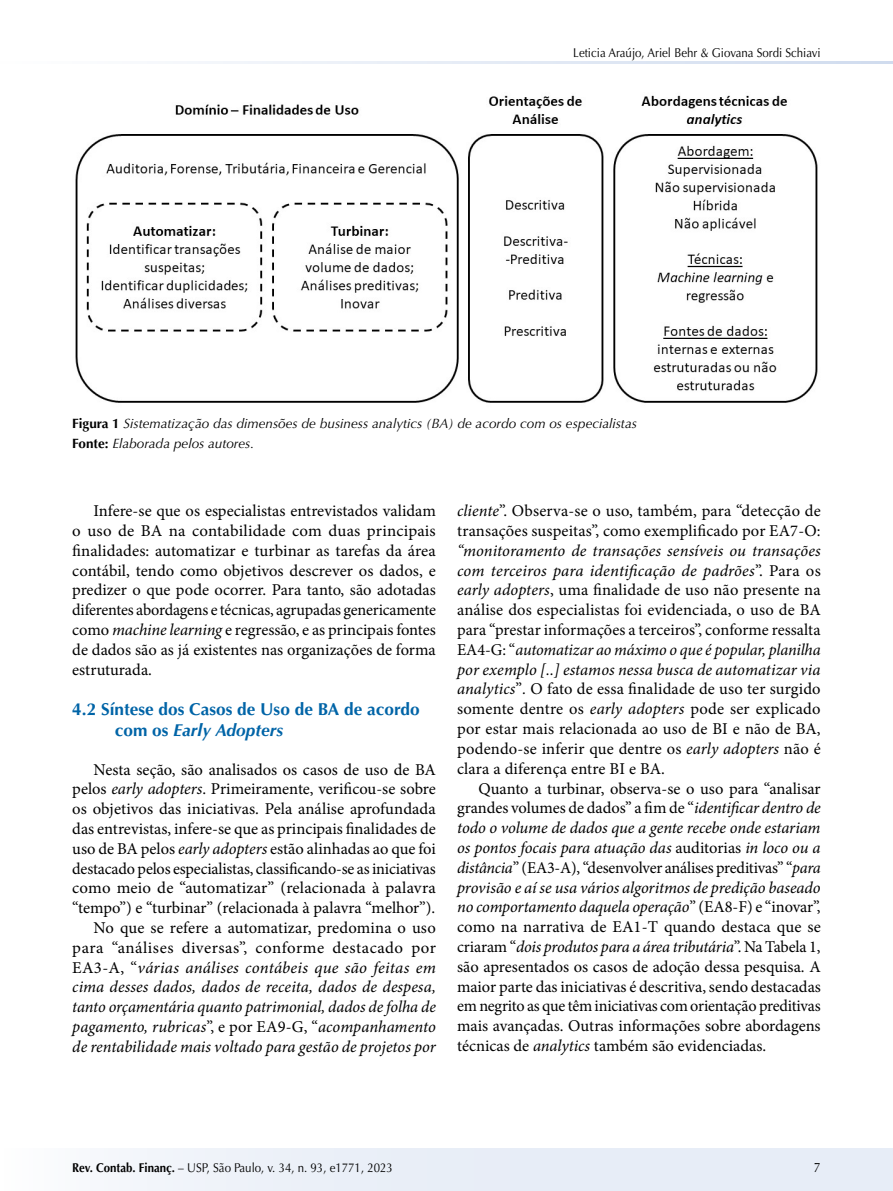
<style>
.page{position:relative;width:893px;height:1191px;background:#fff}
.page>*{position:absolute;margin:0;border:0;box-sizing:border-box;transform-origin:0 0}
.t1{font:700 17.25px/20.7px "Optima LT Std";color:#0064a7}
.t2{font:16.5px/19.8px "Minion Pro";letter-spacing:.005em;color:#000;text-align:justify}
.t3{font:italic 13.5px/20.4px "Optima LT Std";color:#000}
.t4{font:13.5px "Optima LT Std";color:#000;scale:.9 1}
.t5{font:12.75px "Optima LT Std";color:#000;scale:.9 1}
.s1{font-weight:700;font-style:normal}
.s2{font-style:italic}
.s3{font-weight:700}
</style>
<div class="page">
<div style="left:0;top:1148px;width:893px;height:43px;background:#e7edf7"></div>
<hr style="left:0;top:61px;width:893px;height:3px;background:#cfdbee">
<img style="left:75px;top:95px;width:743px;height:308px">
<p class="t5" style="left:573px;top:45px;width:276px">Leticia Araújo, Ariel Behr &amp; Giovana Sordi Schiavi</p>
<p class="t3" style="left:72px;top:413px;width:566px"><span class="s1">Figura 1</span> Sistematização das dimensões de business analytics (BA) de acordo com os especialistas<br><span class="s1">Fonte:</span> Elaborada pelos autores.</p>
<p class="t2" style="left:72px;top:501px;width:365px;text-indent:21px">Infere-se que os especialistas entrevistados validam o uso de BA na contabilidade com duas principais finalidades: automatizar e turbinar as tarefas da área contábil, tendo como objetivos descrever os dados, e predizer o que pode ocorrer. Para tanto, são adotadas diferentes abordagens e técnicas, agrupadas genericamente como <span class="s2">machine learning</span> e regressão, e as principais fontes de dados são as já existentes nas organizações de forma estruturada.</p>
<p class="t1" style="left:115px;top:699px;width:306px;text-indent:-43px">4.2 Síntese dos Casos de Uso de BA de acordo com os <span class="s2">Early Adopters</span></p>
<p class="t2" style="left:72px;top:759px;width:365px;text-align:right">Nesta seção, são analisados os casos de uso de BA pelos <span class="s2">early adopters</span>. Primeiramente, verificou-se sobre os objetivos das iniciativas. Pela análise aprofundada das entrevistas, infere-se que as principais finalidades de uso de BA pelos <span class="s2">early adopters</span> estão alinhadas ao que foi destacado pelos especialistas, classificando-se as iniciativas como meio de “automatizar” (relacionada à palavra “tempo”) e “turbinar” (relacionada à palavra “melhor”).<br>No que se refere a automatizar, predomina o uso para “análises diversas”, conforme destacado por EA3-A, “<span class="s2">várias análises contábeis que são feitas em cima desses dados, dados de receita, dados de despesa, tanto orçamentária quanto patrimonial, dados de folha de pagamento, rubricas</span>”, e por EA9-G, “<span class="s2">acompanhamento de rentabilidade mais voltado para gestão de projetos por</span></p>
<p class="t2" style="left:457px;top:501px;width:365px"><span class="s2">cliente</span>”. Observa-se o uso, também, para “detecção de transações suspeitas”, como exemplificado por EA7-O:</p>
<p class="t2" style="left:457px;top:541px;width:365px"><span class="s2">“monitoramento de transações sensíveis ou transações com terceiros para identificação de padrões</span>”. Para os <span class="s2">early adopters</span>, uma finalidade de uso não presente na análise dos especialistas foi evidenciada, o uso de BA para “prestar informações a terceiros”, conforme ressalta EA4-G: “<span class="s2">automatizar ao máximo o que é popular, planilha por exemplo [..] estamos nessa busca de automatizar via analytics</span>”<span class="s2">.</span> O fato de essa finalidade de uso ter surgido somente dentre os <span class="s2">early adopters</span> pode ser explicado por estar mais relacionada ao uso de BI e não de BA, podendo-se inferir que dentre os <span class="s2">early adopters</span> não é clara a diferença entre BI e BA.</p>
<p class="t2" style="left:457px;top:778px;width:365px;text-indent:21px">Quanto a turbinar, observa-se o uso para “analisar grandes volumes de dados” a fim de “<span class="s2">identificar dentro de todo o volume de dados que a gente recebe onde estariam os pontos focais para atuação das</span> auditorias <span class="s2">in loco ou a distância</span>” (EA3-A), “desenvolver análises preditivas” “<span class="s2">para provisão e aí se usa vários algoritmos de predição baseado no comportamento daquela operação</span>” (EA8-F) e “inovar”, como na narrativa de EA1-T quando destaca que se criaram “<span class="s2">dois produtos para a área tributária</span>”. Na Tabela 1, são apresentados os casos de adoção dessa pesquisa. A maior parte das iniciativas é descritiva, sendo destacadas em negrito as que têm iniciativas com orientação preditivas mais avançadas. Outras informações sobre abordagens técnicas de <span class="s2">analytics</span> também são evidenciadas.</p>
<p class="t5" style="left:72px;top:1160px;width:358px"><span class="s3">Rev. Contab. Finanç.</span> – USP, São Paulo, v. 34, n. 93, e1771, 2023</p>
<p class="t4" style="left:814px;top:1160px;width:9px">7</p>
</div>
